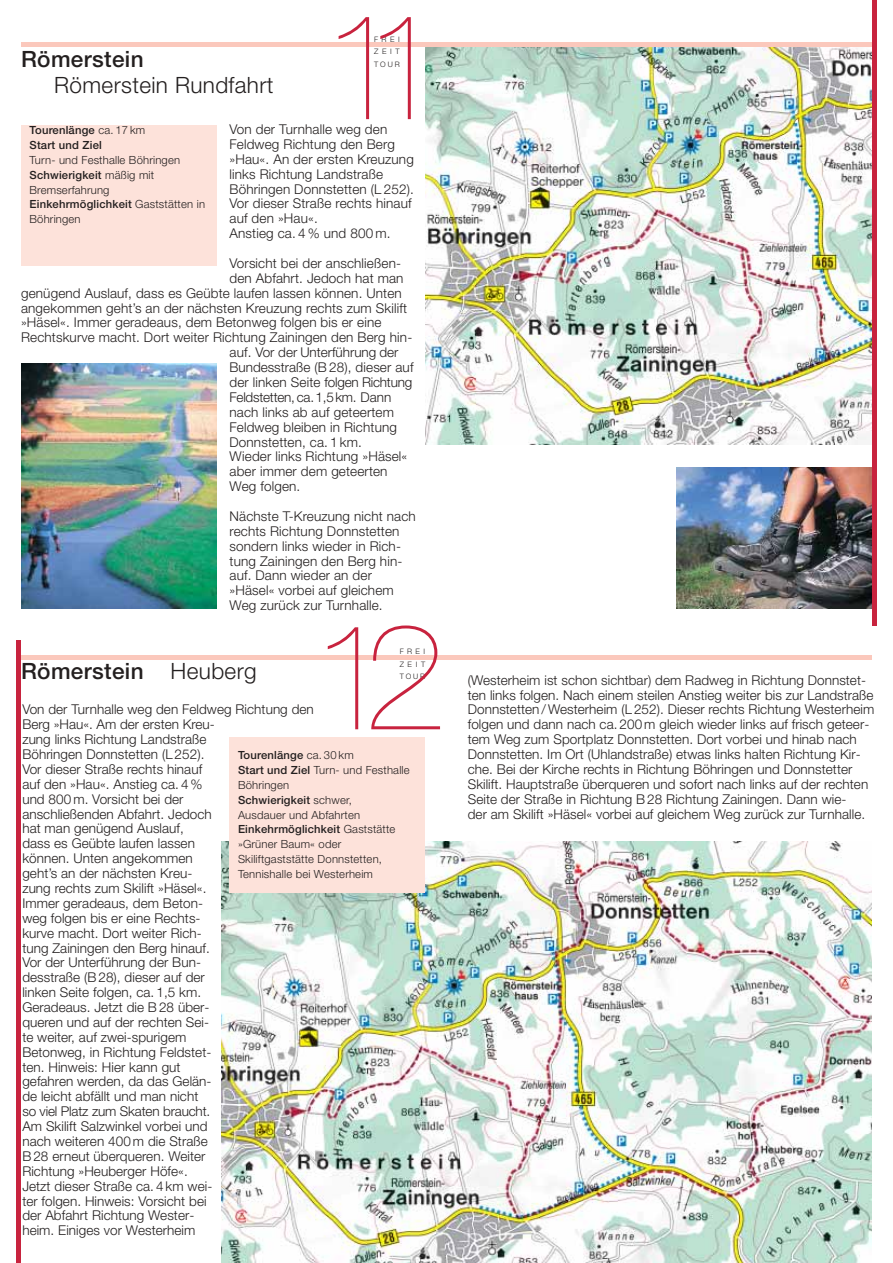
<style>
.page{position:relative;width:893px;height:1263px;background:#fff}
.page>*{position:absolute;margin:0;border:0;box-sizing:border-box;transform-origin:0 0}
.t1{font:200 150px "Helvetica Neue";color:#c8233e}
.t2{font:500 22.5px "Helvetica Neue";letter-spacing:.015em;color:#231f1f}
.t3{font:300 22.5px "Helvetica Neue";letter-spacing:.015em;color:#231f1f}
.t4{font:300 13.5px/14.9px "Helvetica Neue";letter-spacing:.005em;color:#231f1f}
.t5{font:300 13.5px "Helvetica Neue";letter-spacing:-.015em;color:#231f1f}
.t6{font:300 11.25px/14.9px "Helvetica Neue";letter-spacing:.015em;color:#231f1f}
.t7{font:500 11.25px/14.9px "Helvetica Neue";letter-spacing:.015em;color:#231f1f}
.t8{font:300 7.5px/12.8px "Helvetica Neue";letter-spacing:.46em;color:#231f1f;text-align:justify}
.s1{font-weight:300}
.s2{font-weight:500}
</style>
<div class="page">
<img style="left:425px;top:47px;width:446px;height:397px">
<hr style="left:21px;top:43px;width:850px;height:4px;background:#fbc8bc">
<img style="left:21px;top:364px;width:196px;height:244px">
<img style="left:676px;top:468px;width:195px;height:140px">
<div style="left:21px;top:126px;width:196px;height:140px;background:#fde2da"></div>
<div style="left:871px;top:0;width:5px;height:625px;background:#c8233e"></div>
<hr style="left:21px;top:655px;width:850px;height:4px;background:#fbc8bc">
<hr style="left:17px;top:640px;width:4px;height:623px;background:#c8233e">
<img style="left:221px;top:842px;width:650px;height:421px">
<div style="left:229px;top:738px;width:196px;height:155px;background:#fde2da"></div>
<h2 class="t2" style="left:21px;top:51px;width:124px">Römerstein</h2>
<h2 class="t3" style="left:54px;top:77px;width:221px">Römerstein Rundfahrt</h2>
<h1 class="t1" style="left:321px;top:12px;width:127px">11</h1>
<p class="t8" style="left:374px;top:33px;width:27px">FREI ZEIT TOUR</p>
<p class="t4" style="left:229px;top:123px;width:186px">Von der Turnhalle weg den<br>Feldweg Richtung den Berg »Hau«. An der ersten Kreuzung links Richtung Landstraße<br>Böhringen Donnstetten (L 252).<br>Vor dieser Straße rechts hinauf auf den »Hau«.<br>Anstieg ca. 4 % und 800 m.</p>
<p class="t4" style="left:229px;top:257px;width:173px">Vorsicht bei der anschließen-</p>
<p class="t4" style="left:229px;top:272px;width:175px">den Abfahrt. Jedoch hat man</p>
<p class="t4" style="left:21px;top:287px;width:382px">genügend Auslauf, dass es Geübte laufen lassen können. Unten</p>
<p class="t4" style="left:21px;top:302px;width:387px">angekommen geht’s an der nächsten Kreuzung rechts zum Skilift</p>
<p class="t4" style="left:21px;top:317px;width:362px">»Häsel«. Immer geradeaus, dem Betonweg folgen bis er eine</p>
<p class="t4" style="left:21px;top:331px;width:393px">Rechtskurve macht. Dort weiter Richtung Zainingen den Berg hin-</p>
<p class="t4" style="left:229px;top:346px;width:170px">auf. Vor der Unterführung der</p>
<p class="t4" style="left:229px;top:361px;width:185px">Bundesstraße (B28), dieser auf</p>
<p class="t5" style="left:229px;top:377px;width:184px">der linken Seite folgen Richtung</p>
<p class="t5" style="left:229px;top:392px;width:163px">Feldstetten,ca.1,5km. Dann</p>
<p class="t4" style="left:229px;top:406px;width:166px">nach links ab auf geteertem</p>
<p class="t4" style="left:229px;top:421px;width:169px">Feldweg bleiben in Richtung</p>
<p class="t4" style="left:229px;top:436px;width:134px">Donnstetten, ca. 1 km.</p>
<p class="t4" style="left:229px;top:450px;width:179px">Wieder links Richtung »Häsel«</p>
<p class="t4" style="left:229px;top:465px;width:159px">aber immer dem geteerten</p>
<p class="t4" style="left:229px;top:480px;width:72px">Weg folgen.</p>
<p class="t4" style="left:229px;top:510px;width:188px">Nächste T-Kreuzung nicht nach rechts Richtung Donnstetten sondern links wieder in Rich&shy;tung Zainingen den Berg hin&shy;auf. Dann wieder an der »Häsel« vorbei auf gleichem<br>Weg zurück zur Turnhalle.</p>
<p class="t7" style="left:30px;top:124px;width:117px">Tourenlänge <span class="s1">ca. 17 km<br></span>Start und Ziel</p>
<p class="t6" style="left:30px;top:153px;width:177px">Turn- und Festhalle Böhringen<br><span class="s2">Schwierigkeit</span> mäßig mit<br>Bremserfahrung<br><span class="s2">Einkehrmöglichkeit</span> Gaststätten in<br>Böhringen</p>
<h1 class="t1" style="left:310px;top:622px;width:137px">12</h1>
<p class="t8" style="left:399px;top:646px;width:27px">FREI ZEIT TOUR</p>
<h2 class="t2" style="left:21px;top:663px;width:237px">Römerstein <span class="s1">Heuberg</span></h2>
<p class="t4" style="left:22px;top:703px;width:293px">Von der Turnhalle weg den Feldweg Richtung den<br>Berg »Hau«. Am der ersten Kreu-<br>zung links Richtung Landstraße<br>Böhringen Donnstetten (L 252).<br>Vor dieser Straße rechts hinauf<br>auf den »Hau«. Anstieg ca. 4 %<br>und 800 m. Vorsicht bei der<br>anschließenden Abfahrt. Jedoch<br>hat man genügend Auslauf,<br>dass es Geübte laufen lassen<br>können. Unten angekommen<br>geht’s an der nächsten Kreu-<br>zung rechts zum Skilift »Häsel«.<br>Immer geradeaus, dem Beton-<br>weg folgen bis er eine Rechts-<br>kurve macht. Dort weiter Rich-<br>tung Zainingen den Berg hinauf.<br>Vor der Unterführung der Bun-<br>desstraße (B 28), dieser auf der<br>linken Seite folgen, ca. 1,5 km.<br>Geradeaus. Jetzt die B 28 über-<br>queren und auf der rechten Sei-<br>te weiter, auf zwei-spurigem<br>Betonweg, in Richtung Feldstet-<br>ten. Hinweis: Hier kann gut<br>gefahren werden, da das Gelän-<br>de leicht abfällt und man nicht<br>so viel Platz zum Skaten braucht.<br>Am Skilift Salzwinkel vorbei und<br>nach weiteren 400 m die Straße<br>B28 erneut überqueren. Weiter<br>Richtung »Heuberger Höfe«.<br>Jetzt dieser Straße ca. 4 km wei-<br>ter folgen. Hinweis: Vorsicht bei<br>der Abfahrt Richtung Wester-<br>heim. Einiges vor Westerheim</p>
<p class="t6" style="left:238px;top:749px;width:173px"><span class="s2">Tourenlänge</span> ca. 30 km<br><span class="s2">Start und Ziel</span> Turn- und Festhalle<br>Böhringen<br><span class="s2">Schwierigkeit</span> schwer,<br>Ausdauer und Abfahrten<br><span class="s2">Einkehrmöglichkeit</span> Gaststätte »Grüner Baum« oder<br>Skiliftgaststätte Donnstetten,<br>Tennishalle bei Westerheim</p>
<p class="t4" style="left:468px;top:674px;width:408px">(Westerheim ist schon sichtbar) dem Radweg in Richtung Donnstet&shy;ten links folgen. Nach einem steilen Anstieg weiter bis zur Landstraße Donnstetten / Westerheim (L 252). Dieser rechts Richtung Westerheim folgen und dann nach ca. 200 m gleich wieder links auf frisch geteer&shy;tem Weg zum Sportplatz Donnstetten. Dort vorbei und hinab nach Donnstetten. Im Ort (Uhlandstraße) etwas links halten Richtung Kir&shy;che. Bei der Kirche rechts in Richtung Böhringen und Donnstetter Skilift. Hauptstraße überqueren und sofort nach links auf der rechten Seite der Straße in Richtung B 28 Richtung Zainingen. Dann wie-<br>der am Skilift »Häsel« vorbei auf gleichem Weg zurück zur Turnhalle.</p>
</div>
